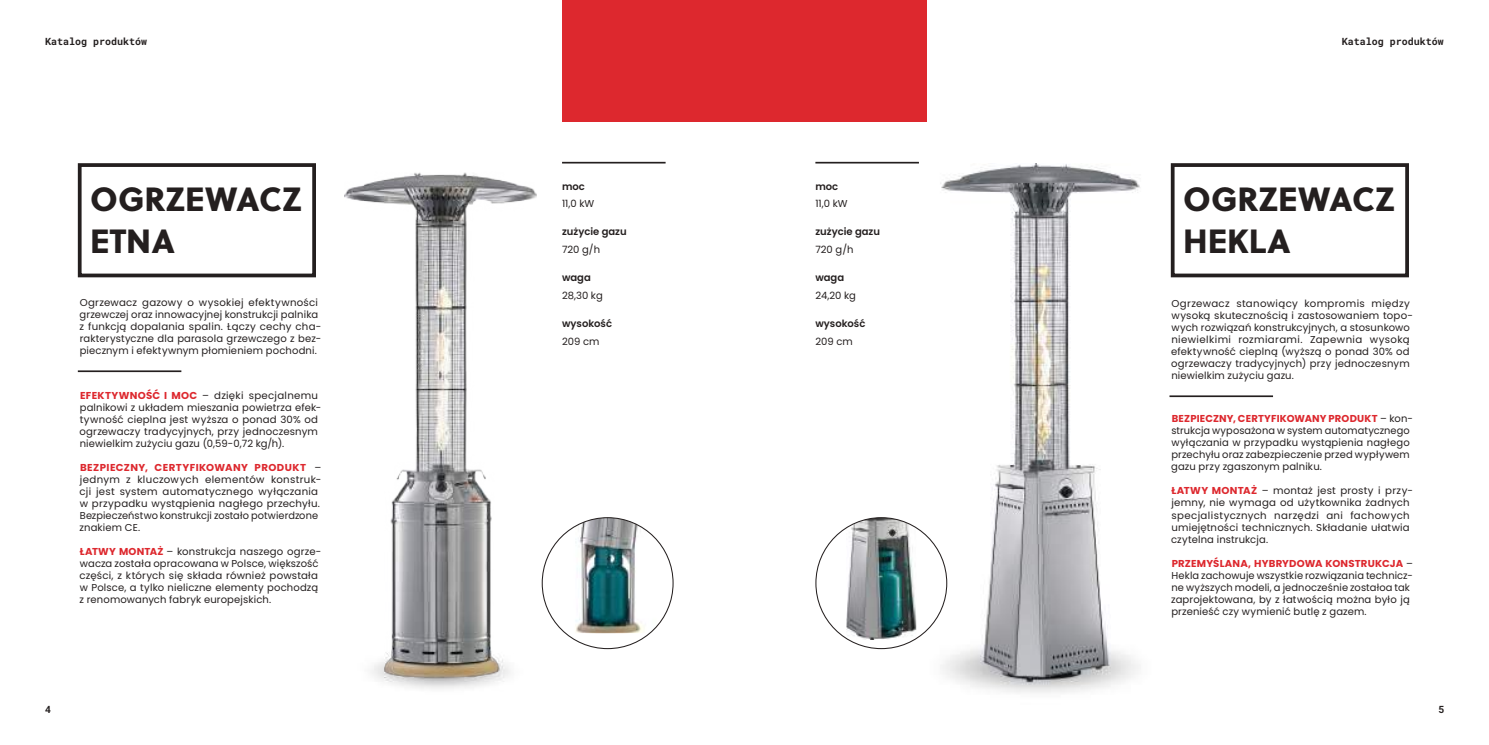
<style>
.page{position:relative;width:1489px;height:745px;background:#fff}
.page>*{position:absolute;margin:0;border:0;box-sizing:border-box;transform-origin:0 0}
.t1{font:33.5px/41.2px "Soleil Xb";color:#241f1f}
.t2{font:10px/12px "Poppins";letter-spacing:.015em;color:#241f1f}
.t3{font:600 10px "Poppins";color:#241f1f}
.t4{font:10px "Roboto Mono";color:#241f1f}
.s1{font-weight:700;color:#dd282e}
</style>
<div class="page">
<div style="left:78px;top:163px;width:238px;height:114px;border:4px solid #241f1f"></div>
<hr style="left:78px;top:370px;width:103px;height:2px;background:#241f1f">
<hr style="left:562px;top:162px;width:103px;height:1px;background:#241f1f">
<img style="left:344px;top:172px;width:192px;height:517px">
<img style="left:910px;top:163px;width:260px;height:530px">
<div style="left:562px;top:0;width:364px;height:122px;background:#dd282e"></div>
<div style="left:1170px;top:163px;width:238px;height:114px;border:4px solid #241f1f"></div>
<hr style="left:815px;top:162px;width:103px;height:1px;background:#241f1f">
<hr style="left:1169px;top:395px;width:103px;height:2px;background:#241f1f">
<img style="left:555px;top:517px;width:104px;height:115px">
<div style="left:815px;top:517px;width:131px;height:131px;background:#fff;border-radius:50%"></div>
<img style="left:846px;top:517px;width:70px;height:122px">
<p class="t4" style="left:45px;top:35px;width:104px">Katalog produktów</p>
<p class="t4" style="left:1341px;top:35px;width:104px">Katalog produktów</p>
<h1 class="t1" style="left:90px;top:177px;width:213px">OGRZEWACZ<br>ETNA</h1>
<p class="t2" style="left:79px;top:296px;width:243px">Ogrzewacz gazowy o wysokiej efektywności grzewczej oraz innowacyjnej konstrukcji palnika z funkcją dopalania spalin. Łączy cechy cha&shy;rakterystyczne dla parasola grzewczego z bez&shy;piecznym i efektywnym płomieniem pochodni.</p>
<p class="t2" style="left:79px;top:389px;width:243px"><span class="s1">EFEKTYWNOŚĆ I MOC</span> – dzięki specjalnemu palnikowi z układem mieszania powietrza efek&shy;tywność cieplna jest wyższa o ponad 30% od ogrzewaczy tradycyjnych, przy jednoczesnym niewielkim zużyciu gazu (0,59-0,72 kg/h).</p>
<p class="t2" style="left:79px;top:461px;width:243px"><span class="s1">BEZPIECZNY, CERTYFIKOWANY PRODUKT</span> – jednym z kluczowych elementów konstruk&shy;cji jest system automatycznego wyłączania w przypadku wystąpienia nagłego przechyłu.<br>Bezpieczeństwo konstrukcji zostało potwierdzone znakiem CE.</p>
<p class="t2" style="left:79px;top:545px;width:243px"><span class="s1">ŁATWY MONTAŻ</span> – konstrukcja naszego ogrze&shy;wacza została opracowana w Polsce, większość części, z których się składa również powstała w Polsce, a tylko nieliczne elementy pochodzą z renomowanych fabryk europejskich.</p>
<p class="t3" style="left:562px;top:180px;width:24px">moc</p>
<p class="t2" style="left:562px;top:198px;width:34px">11,0 kW</p>
<p class="t3" style="left:815px;top:180px;width:24px">moc</p>
<p class="t2" style="left:815px;top:198px;width:34px">11,0 kW</p>
<p class="t3" style="left:562px;top:226px;width:66px">zużycie gazu</p>
<p class="t2" style="left:562px;top:243px;width:40px">720 g/h</p>
<p class="t3" style="left:815px;top:226px;width:66px">zużycie gazu</p>
<p class="t2" style="left:815px;top:243px;width:40px">720 g/h</p>
<p class="t3" style="left:562px;top:272px;width:30px">waga</p>
<p class="t2" style="left:562px;top:289px;width:42px">28,30 kg</p>
<p class="t3" style="left:815px;top:272px;width:30px">waga</p>
<p class="t2" style="left:815px;top:289px;width:42px">24,20 kg</p>
<p class="t3" style="left:562px;top:317px;width:52px">wysokość</p>
<p class="t2" style="left:562px;top:335px;width:39px">209 cm</p>
<p class="t3" style="left:815px;top:317px;width:52px">wysokość</p>
<p class="t2" style="left:815px;top:335px;width:39px">209 cm</p>
<h1 class="t1" style="left:1183px;top:177px;width:213px">OGRZEWACZ<br>HEKLA</h1>
<p class="t2" style="left:1171px;top:297px;width:243px">Ogrzewacz stanowiący kompromis między wysoką skutecznością i zastosowaniem topo&shy;wych rozwiązań konstrukcyjnych, a stosunkowo niewielkimi rozmiarami. Zapewnia wysoką efektywność cieplną (wyższą o ponad 30% od ogrzewaczy tradycyjnych) przy jednoczesnym niewielkim zużyciu gazu.</p>
<p class="t2" style="left:1171px;top:412px;width:243px"><span class="s1">BEZPIECZNY, CERTYFIKOWANY PRODUKT</span> – kon&shy;strukcja wyposażona w system automatycznego wyłączania w przypadku wystąpienia nagłego przechyłu oraz zabezpieczenie przed wypływem gazu przy zgaszonym palniku.</p>
<p class="t2" style="left:1171px;top:484px;width:243px"><span class="s1">ŁATWY MONTAŻ</span> – montaż jest prosty i przy&shy;jemny, nie wymaga od użytkownika żadnych specjalistycznych narzędzi ani fachowych umiejętności technicznych. Składanie ułatwia czytelna instrukcja.</p>
<p class="t2" style="left:1171px;top:556px;width:243px"><span class="s1">PRZEMYŚLANA, HYBRYDOWA KONSTRUKCJA</span> – Hekla zachowuje wszystkie rozwiązania technicz&shy;ne wyższych modeli, a jednocześnie zostałoa tak zaprojektowana, by z łatwością można było ją przenieść czy wymienić butlę z gazem.</p>
<p class="t4" style="left:45px;top:702px;width:7px">4</p>
<p class="t4" style="left:1438px;top:702px;width:8px">5</p>
</div>
